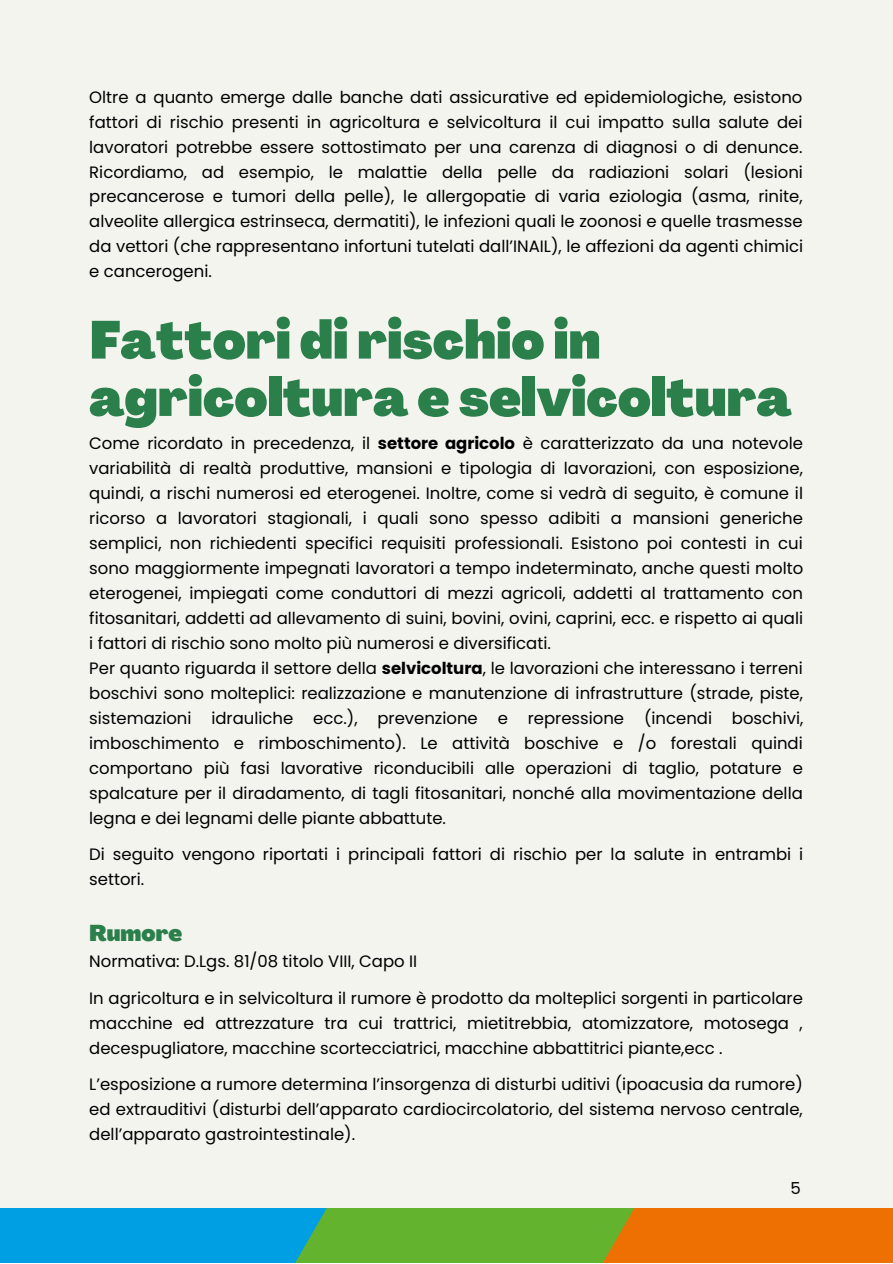
<style>
.page{position:relative;width:893px;height:1264px;background:#fff}
.page>*{position:absolute;margin:0;border:0;box-sizing:border-box;transform-origin:0 0}
.t1{font:900 52.5px/57.3px "Agrandir";color:#2a7f4a}
.t2{font:900 22.5px "Agrandir";color:#2a7f4a}
.t3{font:16.5px/25px "Poppins";color:#000}
.s1{font-weight:700}
</style>
<div class="page">
<div style="left:0;top:0;width:892px;height:1262px;background:#f3f4ee"></div>
<div style="left:566px;top:1207px;width:326px;height:55px;background:#ee7003"></div>
<div style="left:258px;top:1207px;width:376px;height:55px;background:#63b32e"></div>
<div style="left:0;top:1207px;width:327px;height:55px;background:#009fe3"></div>
<p class="t3" style="left:89px;top:85px;width:715px;text-align:justify">Oltre a quanto emerge dalle banche dati assicurative ed epidemiologiche, esistono fattori di rischio presenti in agricoltura e selvicoltura il cui impatto sulla salute dei lavoratori potrebbe essere sottostimato per una carenza di diagnosi o di denunce.<br>Ricordiamo, ad esempio, le malattie della pelle da radiazioni solari (lesioni precancerose e tumori della pelle), le allergopatie di varia eziologia (asma, rinite, alveolite allergica estrinseca, dermatiti), le infezioni quali le zoonosi e quelle trasmesse da vettori (che rappresentano infortuni tutelati dall’INAIL), le affezioni da agenti chimici e cancerogeni.</p>
<h1 class="t1" style="left:89px;top:317px;width:704px">Fattori di rischio in agricoltura e selvicoltura</h1>
<p class="t3" style="left:89px;top:430px;width:715px">Come ricordato in precedenza, il <span class="s1">settore agricolo</span> è caratterizzato da una notevole variabilità di realtà produttive, mansioni e tipologia di lavorazioni, con esposizione, quindi, a rischi numerosi ed eterogenei. Inoltre, come si vedrà di seguito, è comune il ricorso a lavoratori stagionali, i quali sono spesso adibiti a mansioni generiche semplici, non richiedenti specifici requisiti professionali. Esistono poi contesti in cui sono maggiormente impegnati lavoratori a tempo indeterminato, anche questi molto eterogenei, impiegati come conduttori di mezzi agricoli, addetti al trattamento con fitosanitari, addetti ad allevamento di suini, bovini, ovini, caprini, ecc. e rispetto ai quali i fattori di rischio sono molto più numerosi e diversificati.<br>Per quanto riguarda il settore della <span class="s1">selvicoltura</span>, le lavorazioni che interessano i terreni boschivi sono molteplici: realizzazione e manutenzione di infrastrutture (strade, piste, sistemazioni idrauliche ecc.), prevenzione e repressione (incendi boschivi, imboschimento e rimboschimento). Le attività boschive e /o forestali quindi comportano più fasi lavorative riconducibili alle operazioni di taglio, potature e spalcature per il diradamento, di tagli fitosanitari, nonché alla movimentazione della legna e dei legnami delle piante abbattute.</p>
<p class="t3" style="left:89px;top:841px;width:715px">Di seguito vengono riportati i principali fattori di rischio per la salute in entrambi i settori.</p>
<h2 class="t2" style="left:89px;top:924px;width:95px">Rumore</h2>
<p class="t3" style="left:89px;top:943px;width:715px;line-height:36.2px">Normativa: D.Lgs. 81/08 titolo VIII, Capo II<br>In agricoltura e in selvicoltura il rumore è prodotto da molteplici sorgenti in particolare</p>
<p class="t3" style="left:89px;top:1010px;width:715px">macchine ed attrezzature tra cui trattrici, mietitrebbia, atomizzatore, motosega , decespugliatore, macchine scortecciatrici, macchine abbattitrici piante,ecc .</p>
<p class="t3" style="left:89px;top:1071px;width:715px;text-align:justify">L’esposizione a rumore determina l’insorgenza di disturbi uditivi (ipoacusia da rumore) ed extrauditivi (disturbi dell’apparato cardiocircolatorio, del sistema nervoso centrale, dell’apparato gastrointestinale).</p>
<p class="t3" style="left:790px;top:1175px;width:12px">5</p>
</div>
